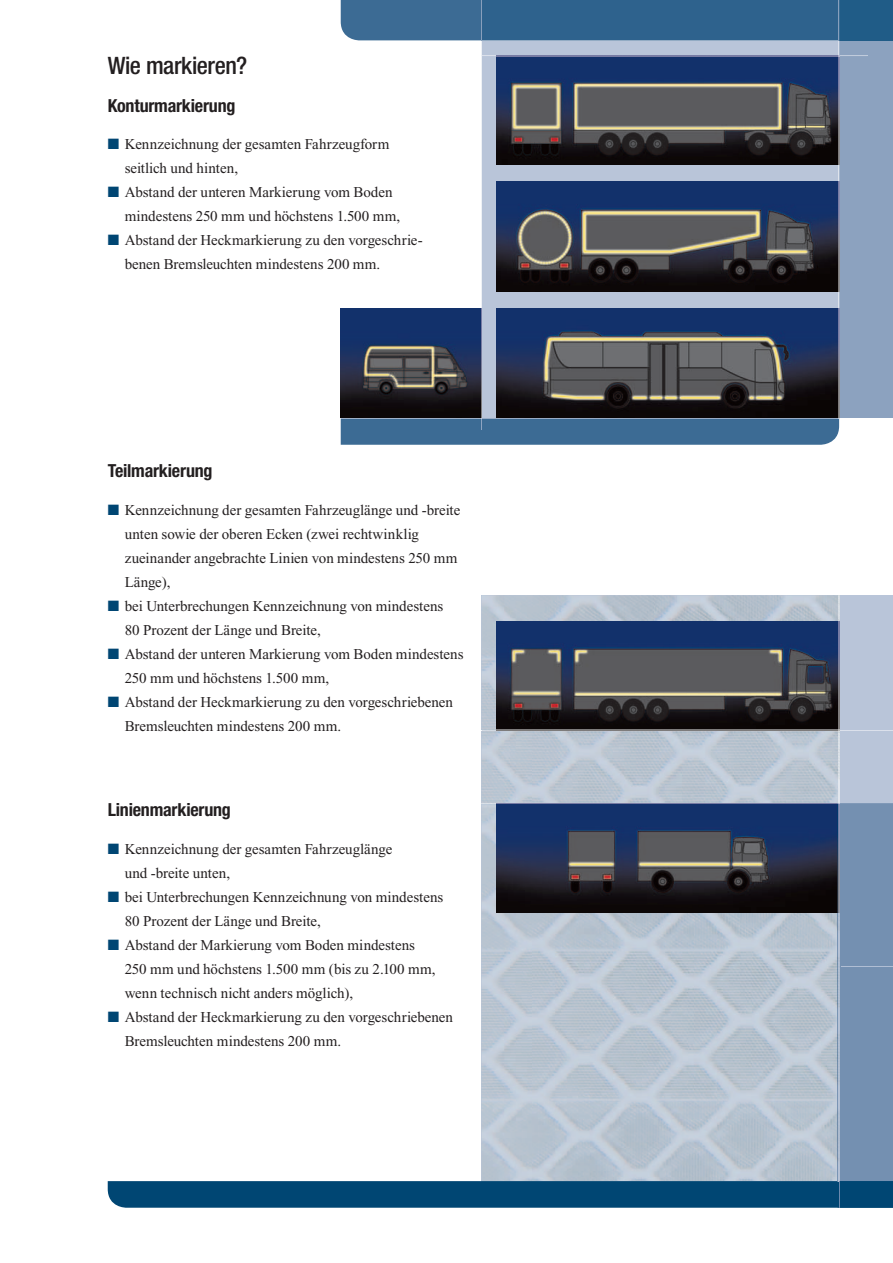
<style>
.page{position:relative;width:893px;height:1263px;background:#fff}
.page>*{position:absolute;margin:0;border:0;box-sizing:border-box;transform-origin:0 0}
.t1{font:500 condensed 24px "Helvetica Neue LT";letter-spacing:-.02em;color:#231f20}
.t2{font:700 condensed 18px "Helvetica Neue LT";letter-spacing:-.01em;color:#231f20}
.t3{font:15px/24px "Times New Roman";color:#231f20}
.s1{color:#004673}
</style>
<div class="page">
<div style="left:839px;top:595px;width:54px;height:591px;background:#b9c5d9"></div>
<img style="left:481px;top:595px;width:358px;height:53px">
<img style="left:481px;top:648px;width:51px;height:155px">
<img style="left:532px;top:731px;width:306px;height:72px">
<img style="left:497px;top:621px;width:341px;height:109px">
<img style="left:838px;top:621px;width:1px;height:182px">
<hr style="left:839px;top:731px;width:1px;height:72px;background:#dbe0eb">
<hr style="left:839px;top:595px;width:1px;height:135px;background:#dbe0eb">
<svg style="left:108px;top:803px;width:785px;height:405px"></svg>
<svg style="left:341px;top:0;width:552px;height:445px"></svg>
<hr style="left:842px;top:966px;width:51px;height:1px;background:#b0bed4">
<hr style="left:839px;top:730px;width:54px;height:1px;background:#dbe0eb">
<img style="left:481px;top:730px;width:358px;height:1px">
<h1 class="t1" style="left:108px;top:57px;width:141px">Wie markieren?</h1>
<p class="t2" style="left:108px;top:99px;width:129px">Konturmarkierung</p>
<p class="t3" style="left:125px;top:133px;width:266px;text-indent:-17px"><span class="s1">■</span> Kennzeichnung der gesamten Fahrzeugform seitlich und hinten,</p>
<p class="t3" style="left:125px;top:181px;width:277px;text-indent:-17px"><span class="s1">■</span> Abstand der unteren Markierung vom Boden mindestens 250 mm und höchstens 1.500 mm,</p>
<p class="t3" style="left:125px;top:229px;width:299px;text-indent:-17px"><span class="s1">■</span> Abstand der Heckmarkierung zu den vorgeschrie&shy;benen Bremsleuchten mindestens 200 mm.</p>
<p class="t2" style="left:108px;top:465px;width:106px">Teilmarkierung</p>
<p class="t3" style="left:125px;top:499px;width:337px;text-indent:-17px"><span class="s1">■</span> Kennzeichnung der gesamten Fahrzeuglänge und -breite unten sowie der oberen Ecken (zwei rechtwinklig zueinander angebrachte Linien von mindestens 250 mm Länge),</p>
<p class="t3" style="left:125px;top:595px;width:320px;text-indent:-17px"><span class="s1">■</span> bei Unterbrechungen Kennzeichnung von mindestens<br>80 Prozent der Länge und Breite,</p>
<p class="t3" style="left:125px;top:643px;width:340px;text-indent:-17px"><span class="s1">■</span> Abstand der unteren Markierung vom Boden mindestens<br>250 mm und höchstens 1.500 mm,</p>
<p class="t3" style="left:125px;top:691px;width:330px;text-indent:-17px"><span class="s1">■</span> Abstand der Heckmarkierung zu den vorgeschriebenen<br>Bremsleuchten mindestens 200 mm.</p>
<p class="t2" style="left:108px;top:804px;width:125px">Linienmarkierung</p>
<p class="t3" style="left:125px;top:838px;width:269px;text-indent:-17px"><span class="s1">■</span> Kennzeichnung der gesamten Fahrzeuglänge und -breite unten,</p>
<p class="t3" style="left:125px;top:886px;width:320px;text-indent:-17px"><span class="s1">■</span> bei Unterbrechungen Kennzeichnung von mindestens<br>80 Prozent der Länge und Breite,</p>
<p class="t3" style="left:125px;top:934px;width:312px;text-indent:-17px"><span class="s1">■</span> Abstand der Markierung vom Boden mindestens<br>250 mm und höchstens 1.500 mm (bis zu 2.100 mm, wenn technisch nicht anders möglich),</p>
<p class="t3" style="left:125px;top:1006px;width:330px;text-indent:-17px"><span class="s1">■</span> Abstand der Heckmarkierung zu den vorgeschriebenen<br>Bremsleuchten mindestens 200 mm.</p>
</div>
